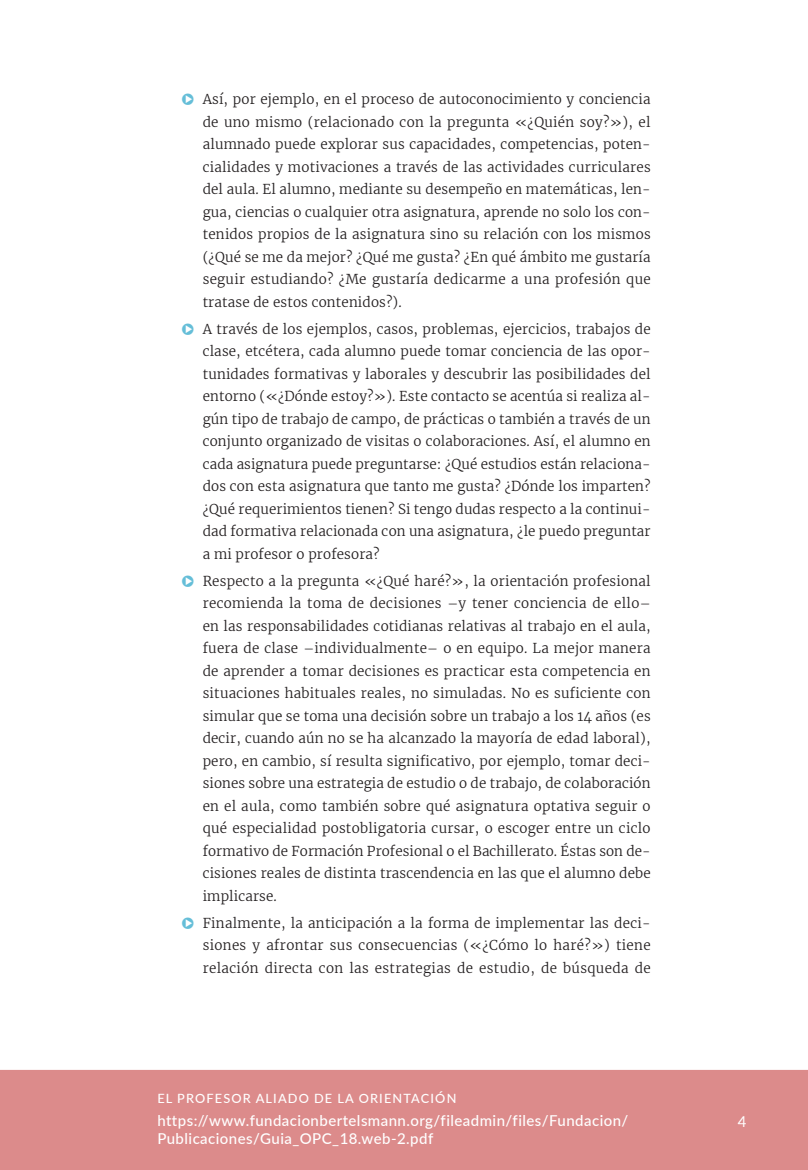
<style>
.page{position:relative;width:808px;height:1170px;background:#fff}
.page>*{position:absolute;margin:0;border:0;box-sizing:border-box;transform-origin:0 0}
.t1{font:500 15px/18px "Lato";letter-spacing:.03em;color:#fff}
.t2{font:15px "Lato";color:#fff}
.t3{font:300 13.5px/22.5px "Merriweather";letter-spacing:.01em;color:#231f20;text-align:justify}
.t4{font:500 12.75px "Lato";letter-spacing:.09em;color:#fff}
</style>
<div class="page">
<div style="left:0;top:1069px;width:808px;height:100px;background:#dc8b8b"></div>
<p class="t3" style="left:203px;top:88px;width:450px">Así, por ejemplo, en el proceso de autoconocimiento y conciencia de uno mismo (relacionado con la pregunta «¿Quién soy?»), el alumnado puede explorar sus capacidades, competencias, poten&shy;cialidades y motivaciones a través de las actividades curriculares del aula. El alumno, mediante su desempeño en matemáticas, len&shy;gua, ciencias o cualquier otra asignatura, aprende no solo los con&shy;tenidos propios de la asignatura sino su relación con los mismos (¿Qué se me da mejor? ¿Qué me gusta? ¿En qué ámbito me gustaría seguir estudiando? ¿Me gustaría dedicarme a una profesión que tratase de estos contenidos?).</p>
<p class="t3" style="left:203px;top:317px;width:450px">A través de los ejemplos, casos, problemas, ejercicios, trabajos de clase, etcétera, cada alumno puede tomar conciencia de las opor&shy;tunidades formativas y laborales y descubrir las posibilidades del entorno («¿Dónde estoy?»). Este contacto se acentúa si realiza al&shy;gún tipo de trabajo de campo, de prácticas o también a través de un conjunto organizado de visitas o colaboraciones. Así, el alumno en cada asignatura puede preguntarse: ¿Qué estudios están relaciona&shy;dos con esta asignatura que tanto me gusta? ¿Dónde los imparten? ¿Qué requerimientos tienen? Si tengo dudas respecto a la continui&shy;dad formativa relacionada con una asignatura, ¿le puedo preguntar a mi profesor o profesora?</p>
<p class="t3" style="left:203px;top:569px;width:449px">Respecto a la pregunta «¿Qué haré?», la orientación profesional recomienda la toma de decisiones –y tener conciencia de ello– en las responsabilidades cotidianas relativas al trabajo en el aula, fuera de clase –individualmente– o en equipo. La mejor manera de aprender a tomar decisiones es practicar esta competencia en situaciones habituales reales, no simuladas. No es suficiente con simular que se toma una decisión sobre un trabajo a los 14 años (es decir, cuando aún no se ha alcanzado la mayoría de edad laboral), pero, en cambio, sí resulta significativo, por ejemplo, tomar deci&shy;siones sobre una estrategia de estudio o de trabajo, de colaboración en el aula, como también sobre qué asignatura optativa seguir o qué especialidad postobligatoria cursar, o escoger entre un ciclo formativo de Formación Profesional o el Bachillerato. Éstas son de&shy;cisiones reales de distinta trascendencia en las que el alumno debe implicarse.</p>
<p class="t3" style="left:203px;top:911px;width:450px">Finalmente, la anticipación a la forma de implementar las deci&shy;siones y afrontar sus consecuencias («¿Cómo lo haré?») tiene relación directa con las estrategias de estudio, de búsqueda de</p>
<p class="t4" style="left:157px;top:1089px;width:301px">EL PROFESOR ALIADO DE LA ORIENTACIÓN</p>
<p class="t1" style="left:157px;top:1110px;width:473px">https://www.fundacionbertelsmann.org/fileadmin/files/Fundacion/<br>Publicaciones/Guia_OPC_18.web-2.pdf</p>
<p class="t2" style="left:738px;top:1110px;width:10px">4</p>
</div>
